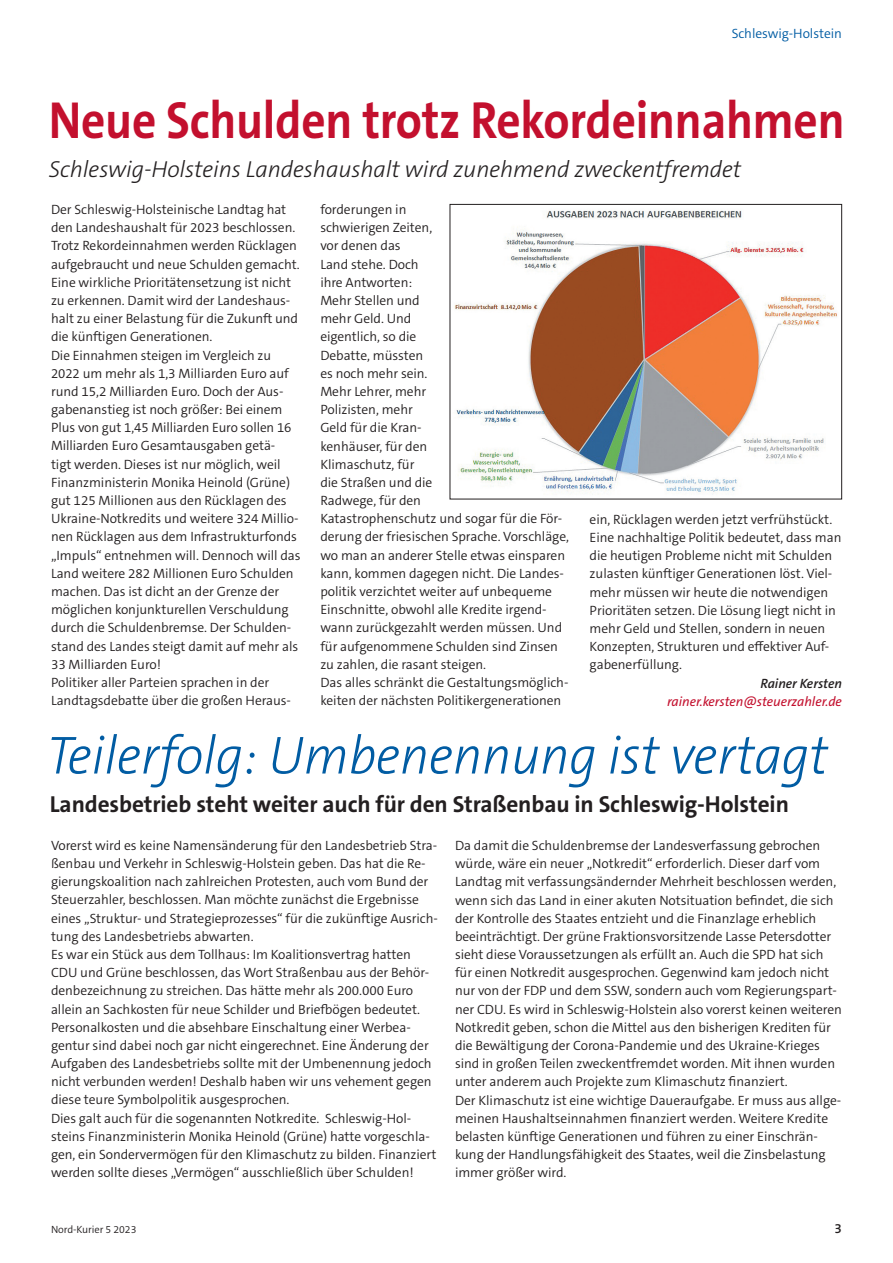
<style>
.page{position:relative;width:893px;height:1263px;background:#fff}
.page>*{position:absolute;margin:0;border:0;box-sizing:border-box;transform-origin:0 0}
.t1{font:italic 300 54px "The Sans C5";letter-spacing:-.005em;color:#015ca3;scale:.96 1}
.t2{font:700 52.5px "The Sans C5";letter-spacing:-.005em;color:#c3102e;scale:.9 1}
.t3{font:700 23.25px "The Sans C5";letter-spacing:-.005em;color:#231f20}
.t4{font:italic 300 23.25px "The Sans C5";letter-spacing:-.005em;color:#231f20}
.t5{font:300 13.5px/18.1px "The Sans C5";letter-spacing:-.005em;color:#231f20}
.t6{font:italic 13.5px "The Sans C5";letter-spacing:-.005em;color:#c3102e}
.t7{font:300 13.5px "The Sans C5";letter-spacing:-.005em;color:#015ca3}
.t8{font:italic 600 13.5px "The Sans C5";letter-spacing:-.005em;color:#231f20}
.t9{font:600 13.5px "The Sans C5";color:#231f20}
.t10{font:300 10.5px "The Sans C5";letter-spacing:-.005em;color:#231f20}
</style>
<div class="page">
<img style="left:454px;top:210px;width:383px;height:285px">
<div style="left:450px;top:204px;width:392px;height:295px;border:1px solid #231f20"></div>
<p class="t7" style="left:732px;top:24px;width:112px">Schleswig-Holstein</p>
<h2 class="t2" style="left:49px;top:86px;width:886px">Neue Schulden trotz Rekordeinnahmen</h2>
<h3 class="t4" style="left:49px;top:154px;width:694px">Schleswig-Holsteins Landeshaushalt wird zunehmend zweckentfremdet</h3>
<p class="t5" style="left:51px;top:201px;width:251px">Der Schleswig-Holsteinische Landtag hat den Landeshaushalt für 2023 beschlossen.<br>Trotz Rekordeinnahmen werden Rücklagen aufgebraucht und neue Schulden gemacht.<br>Eine wirkliche Prioritätensetzung ist nicht zu erkennen. Damit wird der Landeshaus&shy;halt zu einer Belastung für die Zukunft und die künftigen Generationen.<br>Die Einnahmen steigen im Vergleich zu 2022 um mehr als 1,3 Milliarden Euro auf rund 15,2 Milliarden Euro. Doch der Aus&shy;gabenanstieg ist noch größer: Bei einem Plus von gut 1,45 Milliarden Euro sollen 16<br>Milliarden Euro Gesamtausgaben getä-<br>tigt werden. Dieses ist nur möglich, weil Finanzministerin Monika Heinold (Grüne) gut 125 Millionen aus den Rücklagen des Ukraine-Notkredits und weitere 324 Millio&shy;nen Rücklagen aus dem Infrastrukturfonds „Impuls“ entnehmen will. Dennoch will das Land weitere 282 Millionen Euro Schulden machen. Das ist dicht an der Grenze der möglichen konjunkturellen Verschuldung durch die Schuldenbremse. Der Schulden&shy;stand des Landes steigt damit auf mehr als 33 Milliarden Euro!<br>Politiker aller Parteien sprachen in der Landtagsdebatte über die großen Heraus-</p>
<p class="t5" style="left:320px;top:201px;width:250px">forderungen in<br>schwierigen Zeiten,<br>vor denen das<br>Land stehe. Doch<br>ihre Antworten:<br>Mehr Stellen und<br>mehr Geld. Und<br>eigentlich, so die<br>Debatte, müssten<br>es noch mehr sein.<br>Mehr Lehrer, mehr<br>Polizisten, mehr<br>Geld für die Kran-<br>kenhäuser, für den<br>Klimaschutz, für<br>die Straßen und die<br>Radwege, für den<br>Katastrophenschutz und sogar für die För&shy;derung der friesischen Sprache. Vorschläge, wo man an anderer Stelle etwas einsparen kann, kommen dagegen nicht. Die Landes&shy;politik verzichtet weiter auf unbequeme<br>Einschnitte, obwohl alle Kredite irgend&shy;wann zurückgezahlt werden müssen. Und für aufgenommene Schulden sind Zinsen zu zahlen, die rasant steigen.<br>Das alles schränkt die Gestaltungsmöglich&shy;keiten der nächsten Politikergenerationen</p>
<p class="t5" style="left:590px;top:510px;width:253px">ein, Rücklagen werden jetzt verfrühstückt.<br>Eine nachhaltige Politik bedeutet, dass man die heutigen Probleme nicht mit Schulden zulasten künftiger Generationen löst. Viel&shy;mehr müssen wir heute die notwendigen Prioritäten setzen. Die Lösung liegt nicht in mehr Geld und Stellen, sondern in neuen Konzepten, Strukturen und effektiver Auf&shy;gabenerfüllung.</p>
<p class="t8" style="left:760px;top:674px;width:83px">Rainer Kersten</p>
<p class="t6" style="left:667px;top:692px;width:176px">rainer.kersten@steuerzahler.de</p>
<h1 class="t1" style="left:47px;top:721px;width:815px">Teilerfolg: Umbenennung ist vertagt</h1>
<h3 class="t3" style="left:50px;top:789px;width:741px">Landesbetrieb steht weiter auch für den Straßenbau in Schleswig-Holstein</h3>
<p class="t5" style="left:51px;top:836px;width:388px">Vorerst wird es keine Namensänderung für den Landesbetrieb Stra&shy;ßenbau und Verkehr in Schleswig-Holstein geben. Das hat die Re&shy;gierungskoalition nach zahlreichen Protesten, auch vom Bund der Steuerzahler, beschlossen. Man möchte zunächst die Ergebnisse eines „Struktur- und Strategieprozesses“ für die zukünftige Ausrich&shy;tung des Landesbetriebs abwarten.<br>Es war ein Stück aus dem Tollhaus: Im Koalitionsvertrag hatten CDU und Grüne beschlossen, das Wort Straßenbau aus der Behör&shy;denbezeichnung zu streichen. Das hätte mehr als 200.000 Euro allein an Sachkosten für neue Schilder und Briefbögen bedeutet.<br>Personalkosten und die absehbare Einschaltung einer Werbea&shy;gentur sind dabei noch gar nicht eingerechnet. Eine Änderung der Aufgaben des Landesbetriebs sollte mit der Umbenennung jedoch nicht verbunden werden! Deshalb haben wir uns vehement gegen diese teure Symbolpolitik ausgesprochen.<br>Dies galt auch für die sogenannten Notkredite. Schleswig-Hol&shy;steins Finanzministerin Monika Heinold (Grüne) hatte vorgeschla&shy;gen, ein Sondervermögen für den Klimaschutz zu bilden. Finanziert werden sollte dieses „Vermögen“ ausschließlich über Schulden!</p>
<p class="t5" style="left:455px;top:836px;width:388px">Da damit die Schuldenbremse der Landesverfassung gebrochen würde, wäre ein neuer „Notkredit“ erforderlich. Dieser darf vom Landtag mit verfassungsändernder Mehrheit beschlossen werden, wenn sich das Land in einer akuten Notsituation befindet, die sich der Kontrolle des Staates entzieht und die Finanzlage erheblich beeinträchtigt. Der grüne Fraktionsvorsitzende Lasse Petersdotter sieht diese Voraussetzungen als erfüllt an. Auch die SPD hat sich für einen Notkredit ausgesprochen. Gegenwind kam jedoch nicht nur von der FDP und dem SSW, sondern auch vom Regierungspart&shy;ner CDU. Es wird in Schleswig-Holstein also vorerst keinen weiteren Notkredit geben, schon die Mittel aus den bisherigen Krediten für die Bewältigung der Corona-Pandemie und des Ukraine-Krieges sind in großen Teilen zweckentfremdet worden. Mit ihnen wurden unter anderem auch Projekte zum Klimaschutz finanziert.<br>Der Klimaschutz ist eine wichtige Daueraufgabe. Er muss aus allge&shy;meinen Haushaltseinnahmen finanziert werden. Weitere Kredite belasten künftige Generationen und führen zu einer Einschrän&shy;kung der Handlungsfähigkeit des Staates, weil die Zinsbelastung immer größer wird.</p>
<p class="t10" style="left:51px;top:1222px;width:87px">Nord-Kurier 5 2023</p>
<p class="t9" style="left:834px;top:1220px;width:9px">3</p>
</div>
